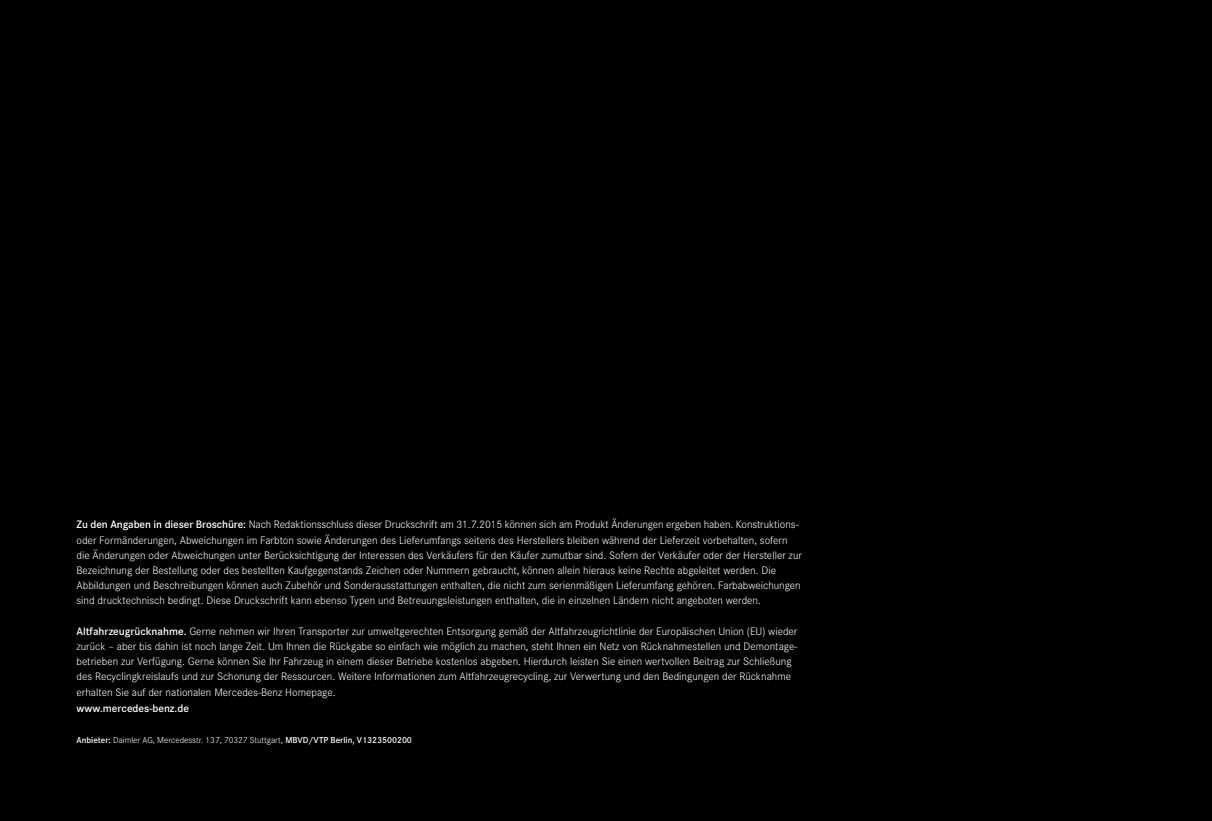
<style>
.page{position:relative;width:1212px;height:821px;background:#000}
.page>*{position:absolute;margin:0;border:0;box-sizing:border-box;transform-origin:0 0}
.t1{font:300 11.25px/15.1px "Corporate S";color:#fff}
.t2{font:600 11.25px "Corporate S";color:#fff}
.t3{font:300 9px "Corporate S";color:#fff}
.s1{font-weight:600}
</style>
<div class="page">
<p class="t1" style="left:77px;top:517px;width:727px"><span class="s1">Zu den Angaben in dieser Broschüre:</span> Nach Redaktionsschluss dieser Druckschrift am 31.7.2015 können sich am Produkt Änderungen ergeben haben. Konstruktions&shy;oder Formänderungen, Abweichungen im Farbton sowie Änderungen des Lieferumfangs seitens des Herstellers bleiben während der Lieferzeit vorbehalten, sofern die Änderungen oder Abweichungen unter Berücksichtigung der Interessen des Verkäufers für den Käufer zumutbar sind. Sofern der Verkäufer oder der Hersteller zur Bezeichnung der Bestellung oder des bestellten Kaufgegenstands Zeichen oder Nummern gebraucht, können allein hieraus keine Rechte abgeleitet werden. Die Abbildungen und Beschreibungen können auch Zubehör und Sonderausstattungen enthalten, die nicht zum serienmäßigen Lieferumfang gehören. Farbabweichungen sind drucktechnisch bedingt. Diese Druckschrift kann ebenso Typen und Betreuungsleistungen enthalten, die in einzelnen Ländern nicht angeboten werden.</p>
<p class="t1" style="left:77px;top:623px;width:722px"><span class="s1">Altfahrzeugrücknahme.</span> Gerne nehmen wir Ihren Transporter zur umweltgerechten Entsorgung gemäß der Altfahrzeugrichtlinie der Europäischen Union (EU) wieder zurück – aber bis dahin ist noch lange Zeit. Um Ihnen die Rückgabe so einfach wie möglich zu machen, steht Ihnen ein Netz von Rücknahmestellen und Demontage&shy;betrieben zur Verfügung. Gerne können Sie Ihr Fahrzeug in einem dieser Betriebe kostenlos abgeben. Hierdurch leisten Sie einen wertvollen Beitrag zur Schließung des Recyclingkreislaufs und zur Schonung der Ressourcen. Weitere Informationen zum Altfahrzeugrecycling, zur Verwertung und den Bedingungen der Rücknahme erhalten Sie auf der nationalen Mercedes-Benz Homepage.</p>
<p class="t2" style="left:77px;top:702px;width:114px">www.mercedes-benz.de</p>
<p class="t3" style="left:77px;top:734px;width:337px"><span class="s1">Anbieter:</span> Daimler AG, Mercedesstr. 137, 70327 Stuttgart, <span class="s1">MBVD/VTP Berlin, V1323500200</span></p>
</div>
